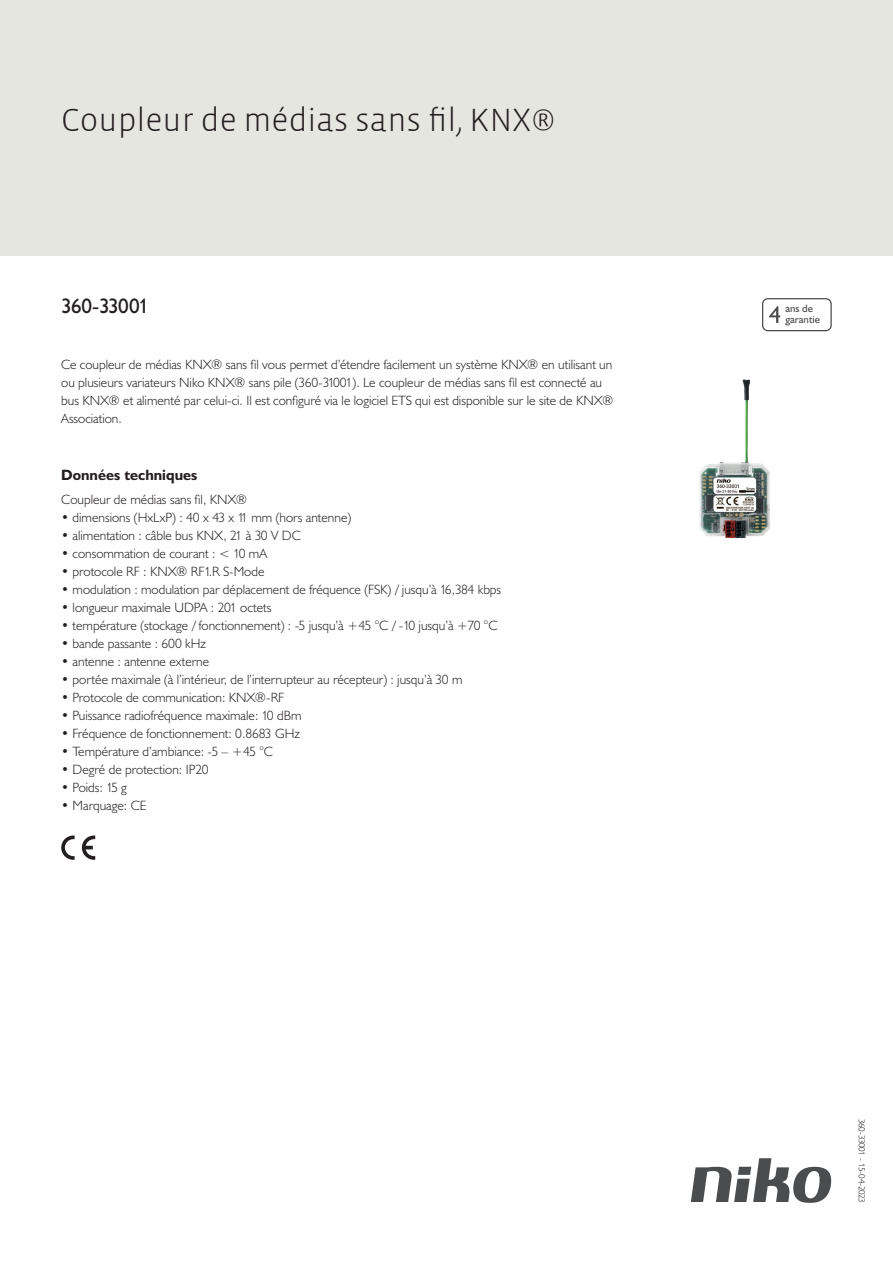
<style>
.page{position:relative;width:893px;height:1263px;background:#fff}
.page>*{position:absolute;margin:0;border:0;box-sizing:border-box;transform-origin:0 0}
.Title_datasheets{font:300 33px "Vista Sans";color:#231f20}
.Article_number{font:21px "Humanist 521 BT";letter-spacing:-.035em;color:#231f20}
.Titles_parts{font:700 15px "Humanist 521 BT";color:#231f20}
.USP_Bullets{font:300 13.5px "Humanist 521 BT";color:#231f20}
.Platte_tekst_CAB{font:300 13.5px/18px "Humanist 521 BT";color:#231f20}
.t1{font:10.8px/10.8px "Humanist 521 BT";color:#4b4c4d}
.Revision{font:300 9px "Humanist 521 BT";letter-spacing:-.04em;color:#231f20}
</style>
<div class="page">
<svg style="left:691px;top:1158px;width:141px;height:45px"></svg>
<div style="left:0;top:0;width:893px;height:255px;background:#e6e6e0"></div>
<svg style="left:82px;top:835px;width:13px;height:25px"></svg>
<svg style="left:61px;top:835px;width:14px;height:25px"></svg>
<svg style="left:762px;top:298px;width:70px;height:33px"></svg>
<img style="left:699px;top:379px;width:71px;height:160px">
<p class="Title_datasheets" style="left:61px;top:100px;width:496px">Coupleur de médias sans fil, KNX®</p>
<p class="Article_number" style="left:61px;top:293px;width:90px">360-33001</p>
<p class="t1" style="left:785px;top:303px;width:36px">ans de garantie</p>
<p class="Platte_tekst_CAB" style="left:61px;top:355px;width:554px">Ce coupleur de médias KNX® sans fil vous permet d’étendre facilement un système KNX® en utilisant un ou plusieurs variateurs Niko KNX® sans pile (360-31001). Le coupleur de médias sans fil est connecté au bus KNX® et alimenté par celui-ci. Il est configuré via le logiciel ETS qui est disponible sur le site de KNX® Association.</p>
<p class="Titles_parts" style="left:61px;top:465px;width:138px">Données techniques</p>
<p class="Platte_tekst_CAB" style="left:61px;top:490px;width:187px">Coupleur de médias sans fil, KNX®</p>
<p class="USP_Bullets" style="left:61px;top:509px;width:291px">• dimensions (HxLxP) : 40 x 43 x 11 mm (hors antenne)</p>
<p class="USP_Bullets" style="left:61px;top:527px;width:241px">• alimentation : câble bus KNX, 21 à 30 V DC</p>
<p class="USP_Bullets" style="left:61px;top:545px;width:207px">• consommation de courant : &lt; 10 mA</p>
<p class="USP_Bullets" style="left:61px;top:563px;width:205px">• protocole RF : KNX® RF1.R S-Mode</p>
<p class="USP_Bullets" style="left:61px;top:581px;width:442px">• modulation : modulation par déplacement de fréquence (FSK) / jusqu’à 16,384 kbps</p>
<p class="USP_Bullets" style="left:61px;top:599px;width:212px">• longueur maximale UDPA : 201 octets</p>
<p class="USP_Bullets" style="left:61px;top:617px;width:438px">• température (stockage / fonctionnement) : -5 jusqu’à +45 °C / -10 jusqu’à +70 °C</p>
<p class="USP_Bullets" style="left:61px;top:635px;width:146px">• bande passante : 600 kHz</p>
<p class="USP_Bullets" style="left:61px;top:653px;width:150px">• antenne : antenne externe</p>
<p class="USP_Bullets" style="left:61px;top:671px;width:403px">• portée maximale (à l’intérieur, de l’interrupteur au récepteur) : jusqu’à 30 m</p>
<p class="USP_Bullets" style="left:61px;top:689px;width:225px">• Protocole de communication: KNX®-RF</p>
<p class="USP_Bullets" style="left:61px;top:707px;width:242px">• Puissance radiofréquence maximale: 10 dBm</p>
<p class="USP_Bullets" style="left:61px;top:725px;width:240px">• Fréquence de fonctionnement: 0.8683 GHz</p>
<p class="USP_Bullets" style="left:61px;top:743px;width:213px">• Température d’ambiance: -5 – +45 °C</p>
<p class="USP_Bullets" style="left:61px;top:761px;width:149px">• Degré de protection: IP20</p>
<p class="USP_Bullets" style="left:61px;top:779px;width:67px">• Poids: 15 g</p>
<p class="USP_Bullets" style="left:61px;top:797px;width:87px">• Marquage: CE</p>
<p class="Revision" style="left:868px;top:1119px;width:86px;rotate:90deg">360-33001 - 15-04-2023</p>
</div>
